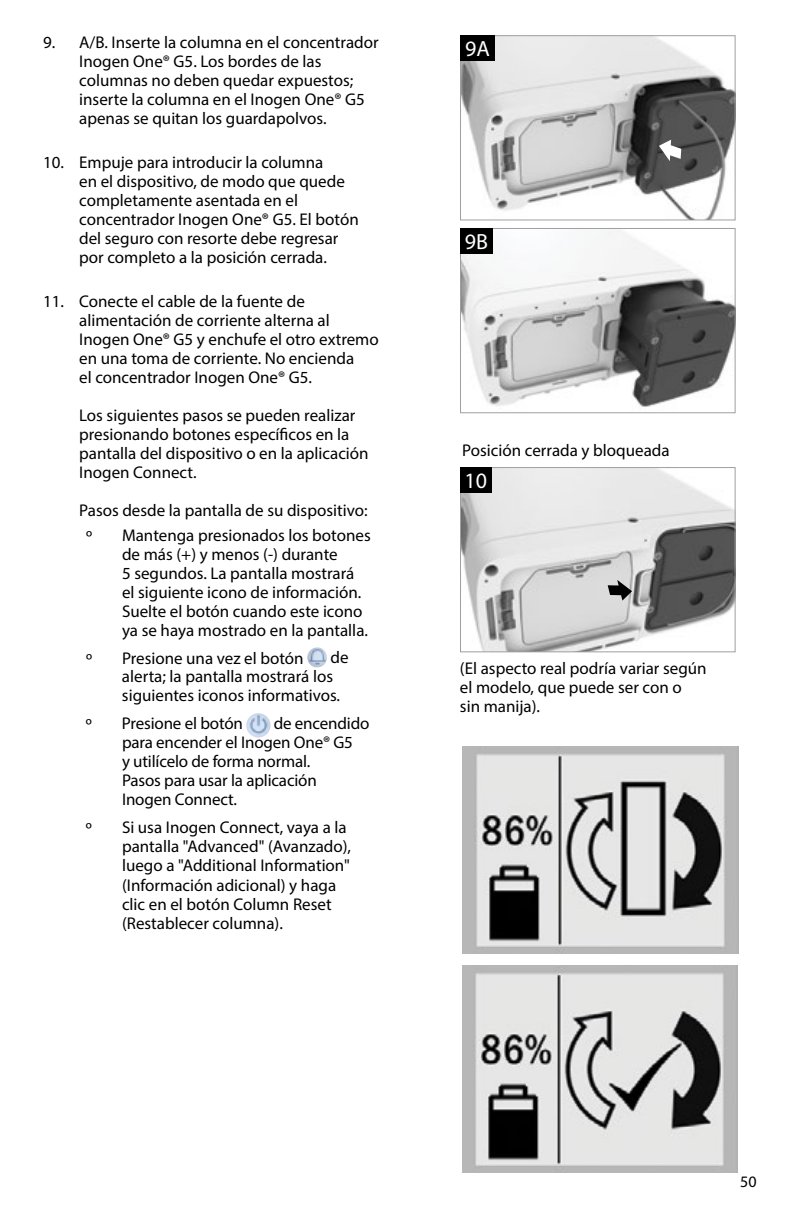
<style>
.page{position:relative;width:792px;height:1224px;background:#fff}
.page>*{position:absolute;margin:0;border:0;box-sizing:border-box;transform-origin:0 0}
.t1{font:22px "Myriad Pro";color:#fff}
.t2{font:17px/19px "Myriad Pro";color:#000}
.t3{font:16px "Myriad Pro";color:#000}
</style>
<div class="page">
<img style="left:462px;top:746px;width:276px;height:207px">
<img style="left:462px;top:965px;width:275px;height:207px">
<img style="left:307px;top:647px;width:20px;height:20px;border-radius:10px">
<img style="left:246px;top:713px;width:24px;height:24px;border-radius:12px">
<img style="left:462px;top:37px;width:271px;height:181px">
<div style="left:460px;top:35px;width:275px;height:185px;border:1px solid #9d9fa2"></div>
<div style="left:460px;top:35px;width:35px;height:26px;background:#000"></div>
<svg style="left:659px;top:140px;width:22px;height:21px"></svg>
<img style="left:462px;top:230px;width:271px;height:177px">
<div style="left:460px;top:228px;width:275px;height:185px;border:1px solid #9d9fa2"></div>
<div style="left:460px;top:228px;width:32px;height:25px;background:#000"></div>
<img style="left:462px;top:469px;width:271px;height:181px">
<div style="left:460px;top:467px;width:275px;height:185px;border:1px solid #9d9fa2"></div>
<div style="left:460px;top:467px;width:31px;height:25px;background:#000"></div>
<svg style="left:608px;top:580px;width:24px;height:21px"></svg>
<p class="t2" style="left:79px;top:33px;width:301px;text-indent:-36px">9. A/B. Inserte la columna en el concentrador Inogen One® G5. Los bordes de las columnas no deben quedar expuestos; inserte la columna en el Inogen One® G5 apenas se quitan los guardapolvos.</p>
<p class="t2" style="left:79px;top:153px;width:281px;text-indent:-36px">10. Empuje para introducir la columna<br>en el dispositivo, de modo que quede completamente asentada en el concentrador Inogen One® G5. El botón del seguro con resorte debe regresar por completo a la posición cerrada.</p>
<p class="t2" style="left:79px;top:291px;width:301px;text-indent:-36px">11. Conecte el cable de la fuente de alimentación de corriente alterna al Inogen One® G5 y enchufe el otro extremo en una toma de corriente. No encienda<br>el concentrador Inogen One® G5.</p>
<p class="t2" style="left:79px;top:405px;width:291px">Los siguientes pasos se pueden realizar presionando botones específicos en la pantalla del dispositivo o en la aplicación Inogen Connect.</p>
<p class="t2" style="left:86px;top:497px;width:283px;line-height:24.8px;text-indent:-7px">Pasos desde la pantalla de su dispositivo: º</p>
<p class="t2" style="left:122px;top:525px;width:250px">Mantenga presionados los botones de más (+) y menos (-) durante<br>5 segundos. La pantalla mostrará el siguiente icono de información.<br>Suelte el botón cuando este icono ya se haya mostrado en la pantalla.</p>
<p class="t2" style="left:122px;top:648px;width:228px;text-indent:209px">de alerta; la pantalla mostrará los siguientes iconos informativos.</p>
<p class="t2" style="left:86px;top:648px;width:8px">º</p>
<p class="t2" style="left:122px;top:648px;width:183px">Presione una vez el botón</p>
<p class="t2" style="left:122px;top:714px;width:249px;text-indent:152px">de encendido para encender el Inogen One® G5<br>y utilícelo de forma normal.<br>Pasos para usar la aplicación<br>Inogen Connect.</p>
<p class="t2" style="left:86px;top:714px;width:8px">º</p>
<p class="t2" style="left:122px;top:714px;width:122px">Presione el botón</p>
<p class="t2" style="left:86px;top:818px;width:8px">º</p>
<p class="t2" style="left:122px;top:818px;width:231px">Si usa Inogen Connect, vaya a la pantalla "Advanced" (Avanzado), luego a "Additional Information" (Información adicional) y haga clic en el botón Column Reset (Restablecer columna).</p>
<p class="t1" style="left:465px;top:35px;width:26px">9A</p>
<p class="t1" style="left:465px;top:228px;width:25px">9B</p>
<p class="t2" style="left:462px;top:441px;width:209px">Posición cerrada y bloqueada</p>
<p class="t1" style="left:465px;top:467px;width:24px">10</p>
<p class="t2" style="left:460px;top:658px;width:248px">(El aspecto real podría variar según el modelo, que puede ser con o<br>sin manija).</p>
<p class="t3" style="left:740px;top:1172px;width:18px">50</p>
</div>
